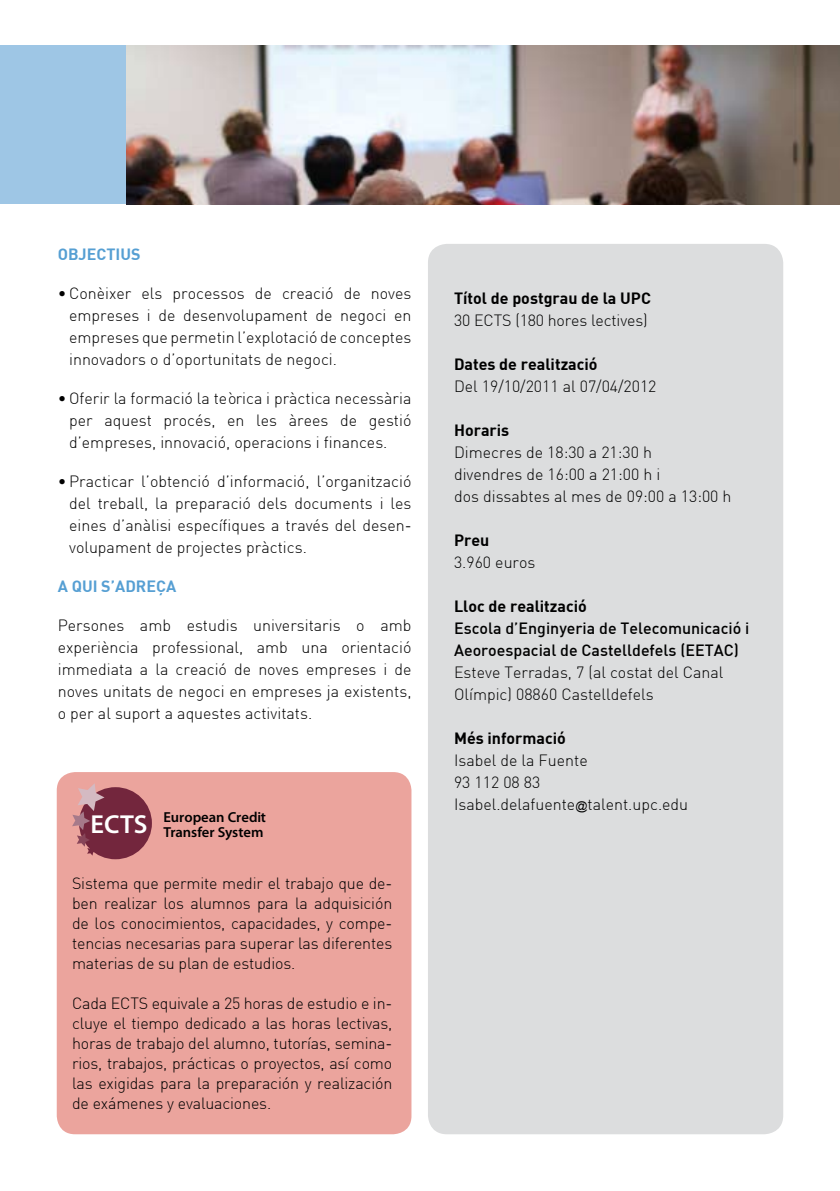
<style>
.page{position:relative;width:840px;height:1191px;background:#fff}
.page>*{position:absolute;margin:0;border:0;box-sizing:border-box;transform-origin:0 0}
.t1{font:300 16px/22px "DIN";color:#000;text-align:justify}
.t2{font:700 16px "DIN";color:#000}
.t3{font:500 16px/22px "DIN";color:#000}
.t4{font:700 16px "DIN";color:#569fd3}
.t5{font:600 14.4px/14.4px "Myriad Pro";color:#000;text-align:right}
.s1{font-family:"Arial";font-weight:400;font-size:12px}
</style>
<div class="page">
<div style="left:0;top:45px;width:782px;height:159px;background:#9ec6e5"></div>
<img style="left:126px;top:45px;width:713px;height:159px">
<div style="left:57px;top:772px;width:354px;height:362px;background:#eba49d;border-radius:18px"></div>
<div style="left:427px;top:244px;width:355px;height:890px;background:#dcddde;border-radius:19px"></div>
<div style="left:79px;top:787px;width:73px;height:72px;background:#73263d;border-radius:50%"></div>
<svg style="left:72px;top:783px;width:32px;height:72px"></svg>
<p class="t4" style="left:58px;top:244px;width:84px">OBJECTIUS</p>
<p class="t1" style="left:69px;top:282px;width:344px;text-indent:-11px">• Conèixer els processos de creació de noves empreses i de desenvolupament de negoci en empreses que permetin l’explotació de conceptes innovadors o d’oportunitats de negoci.</p>
<p class="t1" style="left:69px;top:387px;width:343px;text-indent:-11px">• Oferir la formació la teòrica i pràctica necessària per aquest procés, en les àrees de gestió d’empreses, innovació, operacions i finances.</p>
<p class="t1" style="left:69px;top:470px;width:344px;text-indent:-11px">• Practicar l’obtenció d’informació, l’organització del treball, la preparació dels documents i les eines d’anàlisi específiques a través del desen&shy;volupament de projectes pràctics.</p>
<p class="t4" style="left:58px;top:576px;width:120px">A QUI S’ADREÇA</p>
<p class="t1" style="left:58px;top:614px;width:355px">Persones amb estudis universitaris o amb experiència professional, amb una orientació immediata a la creació de noves empreses i de noves unitats de negoci en empreses ja existents, o per al suport a aquestes activitats.</p>
<p class="t5" style="left:90px;top:810px;width:177px">European Credit<br><sup>ECTS</sup> Transfer System</p>
<p class="t1" style="left:72px;top:872px;width:321px;line-height:20px">Sistema que permite medir el trabajo que de&shy;ben realizar los alumnos para la adquisición de los conocimientos, capacidades, y compe&shy;tencias necesarias para superar las diferentes materias de su plan de estudios.</p>
<p class="t1" style="left:72px;top:992px;width:321px;line-height:20px">Cada ECTS equivale a 25 horas de estudio e in&shy;cluye el tiempo dedicado a las horas lectivas, horas de trabajo del alumno, tutorías, semina&shy;rios, trabajos, prácticas o proyectos, así como las exigidas para la preparación y realización de exámenes y evaluaciones.</p>
<p class="t2" style="left:454px;top:288px;width:198px">Títol de postgrau de la UPC</p>
<p class="t1" style="left:454px;top:309px;width:195px">30 ECTS (180 hores lectives)</p>
<p class="t2" style="left:454px;top:354px;width:145px">Dates de realització</p>
<p class="t1" style="left:454px;top:375px;width:204px">Del 19/10/2011 al 07/04/2012</p>
<p class="t2" style="left:454px;top:420px;width:57px">Horaris</p>
<p class="t1" style="left:454px;top:441px;width:279px;text-align:left">Dimecres de 18:30 a 21:30 h<br>divendres de 16:00 a 21:00 h i<br>dos dissabtes al mes de 09:00 a 13:00 h</p>
<p class="t2" style="left:454px;top:530px;width:37px">Preu</p>
<p class="t1" style="left:454px;top:551px;width:83px">3.960 euros</p>
<p class="t2" style="left:454px;top:596px;width:134px">Lloc de realització</p>
<p class="t3" style="left:454px;top:617px;width:297px">Escola d’Enginyeria de Telecomunicació i<br>Aeoroespacial de Castelldefels (EETAC)</p>
<p class="t1" style="left:454px;top:661px;width:271px">Esteve Terradas, 7 (al costat del Canal<br>Olímpic) 08860 Castelldefels</p>
<p class="t2" style="left:454px;top:728px;width:113px">Més informació</p>
<p class="t1" style="left:454px;top:749px;width:235px;text-align:left">Isabel de la Fuente<br>93 112 08 83<br>Isabel.delafuente<span class="s1">@</span>talent.upc.edu</p>
</div>
